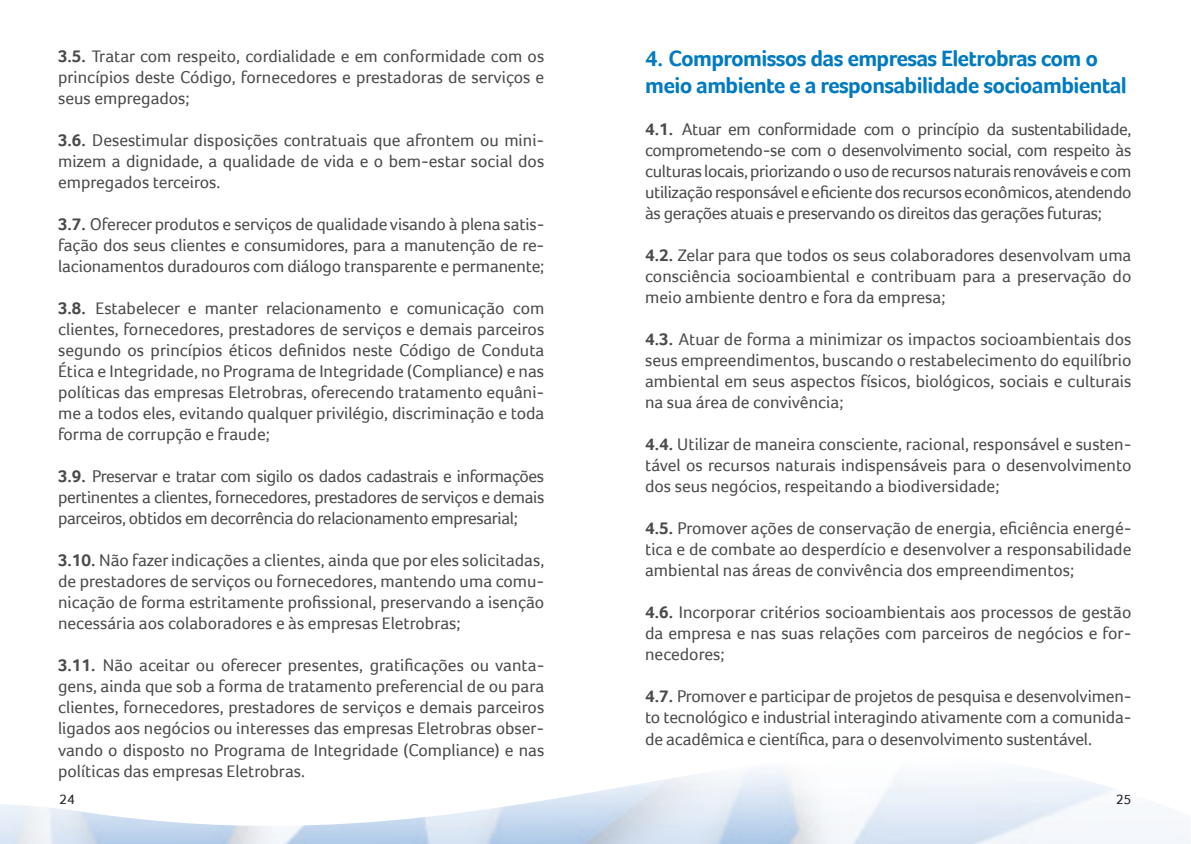
<style>
.page{position:relative;width:1191px;height:844px;background:#fff}
.page>*{position:absolute;margin:0;border:0;box-sizing:border-box;transform-origin:0 0}
.t1{font:700 22.75px/27.3px "Foco";letter-spacing:-.03em;color:#007ac0}
.t2{font:17.5px/21px "Foco";color:#494a4b;text-align:justify}
.t3{font:14px "Foco";color:#231f20}
.s1{font-weight:700}
</style>
<div class="page">
<p class="t2" style="left:58px;top:45px;width:488px"><span class="s1">3.5.</span> Tratar com respeito, cordialidade e em conformidade com os princípios deste Código, fornecedores e prestadoras de serviços e seus empregados;</p>
<p class="t2" style="left:58px;top:129px;width:488px"><span class="s1">3.6.</span> Desestimular disposições contratuais que afrontem ou mini&shy;mizem a dignidade, a qualidade de vida e o bem-estar social dos empregados terceiros.</p>
<p class="t2" style="left:58px;top:213px;width:488px"><span class="s1">3.7.</span> Oferecer produtos e serviços de qualidade visando à plena satis&shy;fação dos seus clientes e consumidores, para a manutenção de re&shy;lacionamentos duradouros com diálogo transparente e permanente;</p>
<p class="t2" style="left:58px;top:297px;width:488px"><span class="s1">3.8.</span> Estabelecer e manter relacionamento e comunicação com clientes, fornecedores, prestadores de serviços e demais parceiros segundo os princípios éticos definidos neste Código de Conduta Ética e Integridade, no Programa de Integridade (Compliance) e nas políticas das empresas Eletrobras, oferecendo tratamento equâni&shy;me a todos eles, evitando qualquer privilégio, discriminação e toda forma de corrupção e fraude;</p>
<p class="t2" style="left:58px;top:465px;width:488px"><span class="s1">3.9.</span> Preservar e tratar com sigilo os dados cadastrais e informações pertinentes a clientes, fornecedores, prestadores de serviços e demais parceiros, obtidos em decorrência do relacionamento empresarial;</p>
<p class="t2" style="left:58px;top:549px;width:488px"><span class="s1">3.10.</span> Não fazer indicações a clientes, ainda que por eles solicitadas, de prestadores de serviços ou fornecedores, mantendo uma comu&shy;nicação de forma estritamente profissional, preservando a isenção necessária aos colaboradores e às empresas Eletrobras;</p>
<p class="t2" style="left:58px;top:654px;width:488px"><span class="s1">3.11.</span> Não aceitar ou oferecer presentes, gratificações ou vanta&shy;gens, ainda que sob a forma de tratamento preferencial de ou para clientes, fornecedores, prestadores de serviços e demais parceiros ligados aos negócios ou interesses das empresas Eletrobras obser&shy;vando o disposto no Programa de Integridade (Compliance) e nas políticas das empresas Eletrobras.</p>
<p class="t3" style="left:60px;top:791px;width:17px">24</p>
<h1 class="t1" style="left:645px;top:44px;width:483px">4. Compromissos das empresas Eletrobras com o meio ambiente e a responsabilidade socioambiental</h1>
<p class="t2" style="left:645px;top:118px;width:488px"><span class="s1">4.1.</span> Atuar em conformidade com o princípio da sustentabilidade, comprometendo-se com o desenvolvimento social, com respeito às culturas locais, priorizando o uso de recursos naturais renováveis e com utilização responsável e eficiente dos recursos econômicos, atendendo às gerações atuais e preservando os direitos das gerações futuras;</p>
<p class="t2" style="left:645px;top:244px;width:488px"><span class="s1">4.2.</span> Zelar para que todos os seus colaboradores desenvolvam uma consciência socioambiental e contribuam para a preservação do meio ambiente dentro e fora da empresa;</p>
<p class="t2" style="left:645px;top:328px;width:488px"><span class="s1">4.3.</span> Atuar de forma a minimizar os impactos socioambientais dos seus empreendimentos, buscando o restabelecimento do equilíbrio ambiental em seus aspectos físicos, biológicos, sociais e culturais na sua área de convivência;</p>
<p class="t2" style="left:645px;top:433px;width:488px"><span class="s1">4.4.</span> Utilizar de maneira consciente, racional, responsável e susten&shy;tável os recursos naturais indispensáveis para o desenvolvimento dos seus negócios, respeitando a biodiversidade;</p>
<p class="t2" style="left:645px;top:517px;width:488px"><span class="s1">4.5.</span> Promover ações de conservação de energia, eficiência energé&shy;tica e de combate ao desperdício e desenvolver a responsabilidade ambiental nas áreas de convivência dos empreendimentos;</p>
<p class="t2" style="left:645px;top:601px;width:488px"><span class="s1">4.6.</span> Incorporar critérios socioambientais aos processos de gestão da empresa e nas suas relações com parceiros de negócios e for&shy;necedores;</p>
<p class="t2" style="left:645px;top:685px;width:488px"><span class="s1">4.7.</span> Promover e participar de projetos de pesquisa e desenvolvimen&shy;to tecnológico e industrial interagindo ativamente com a comunida&shy;de acadêmica e científica, para o desenvolvimento sustentável.</p>
<p class="t3" style="left:1116px;top:791px;width:17px">25</p>
</div>
